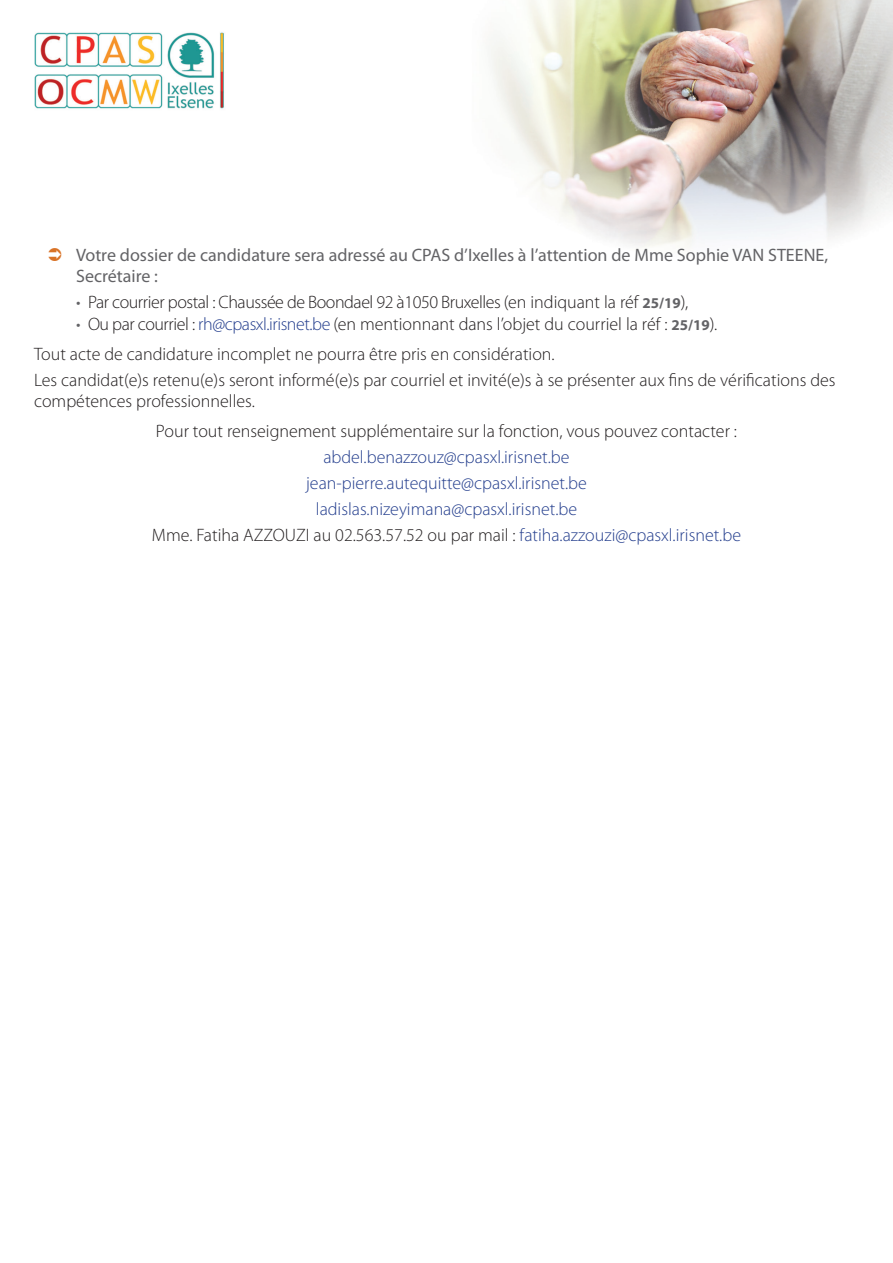
<style>
.page{position:relative;width:893px;height:1263px;background:#fff}
.page>*{position:absolute;margin:0;border:0;box-sizing:border-box;transform-origin:0 0}
.t1{font:300 18px/30.2px "Myriad Pro";color:#231f20}
.t2{font:300 18px/25.8px "Myriad Pro";color:#253f8e;text-align:center}
.t3{font:18px/21.6px "Myriad Pro";color:#636366}
.t4{font:300 18px "Myriad Pro";letter-spacing:-.025em;color:#231f20}
.s1{color:#636366}
.s2{font-weight:700;font-size:15px;color:#636366}
.s3{color:#253f8e}
.s4{color:#231f20}
</style>
<div class="page">
<img style="left:34px;top:0;width:859px;height:247px">
<p class="t3" style="left:76px;top:243px;width:753px">Votre dossier de candidature sera adressé au CPAS d’Ixelles à l’attention de Mme Sophie VAN STEENE,<br>Secrétaire :</p>
<p class="t4" style="left:76px;top:292px;width:614px"><span class="s1">•</span> Par courrier postal : Chaussée de Boondael 92 à1050 Bruxelles (en indiquant la réf <span class="s2">25/19</span>),</p>
<p class="t1" style="left:34px;top:309px;width:685px;text-indent:42px"><span class="s1">•</span> Ou par courriel : <span class="s3">rh@cpasxl.irisnet.be</span> (en mentionnant dans l’objet du courriel la réf : <span class="s2">25/19</span>).<br>Tout acte de candidature incomplet ne pourra être pris en considération.</p>
<p class="t1" style="left:34px;top:369px;width:803px;line-height:21.6px">Les candidat(e)s retenu(e)s seront informé(e)s par courriel et invité(e)s à se présenter aux fins de vérifications des compétences professionnelles.</p>
<p class="t1" style="left:156px;top:416px;width:583px">Pour tout renseignement supplémentaire sur la fonction, vous pouvez contacter :</p>
<p class="t2" style="left:152px;top:444px;width:591px">abdel.benazzouz@cpasxl.irisnet.be<br>jean-pierre.autequitte@cpasxl.irisnet.be<br>ladislas.nizeyimana@cpasxl.irisnet.be<br><span class="s4">Mme. Fatiha AZZOUZI au 02.563.57.52 ou par mail :</span> fatiha.azzouzi@cpasxl.irisnet.be</p>
</div>
